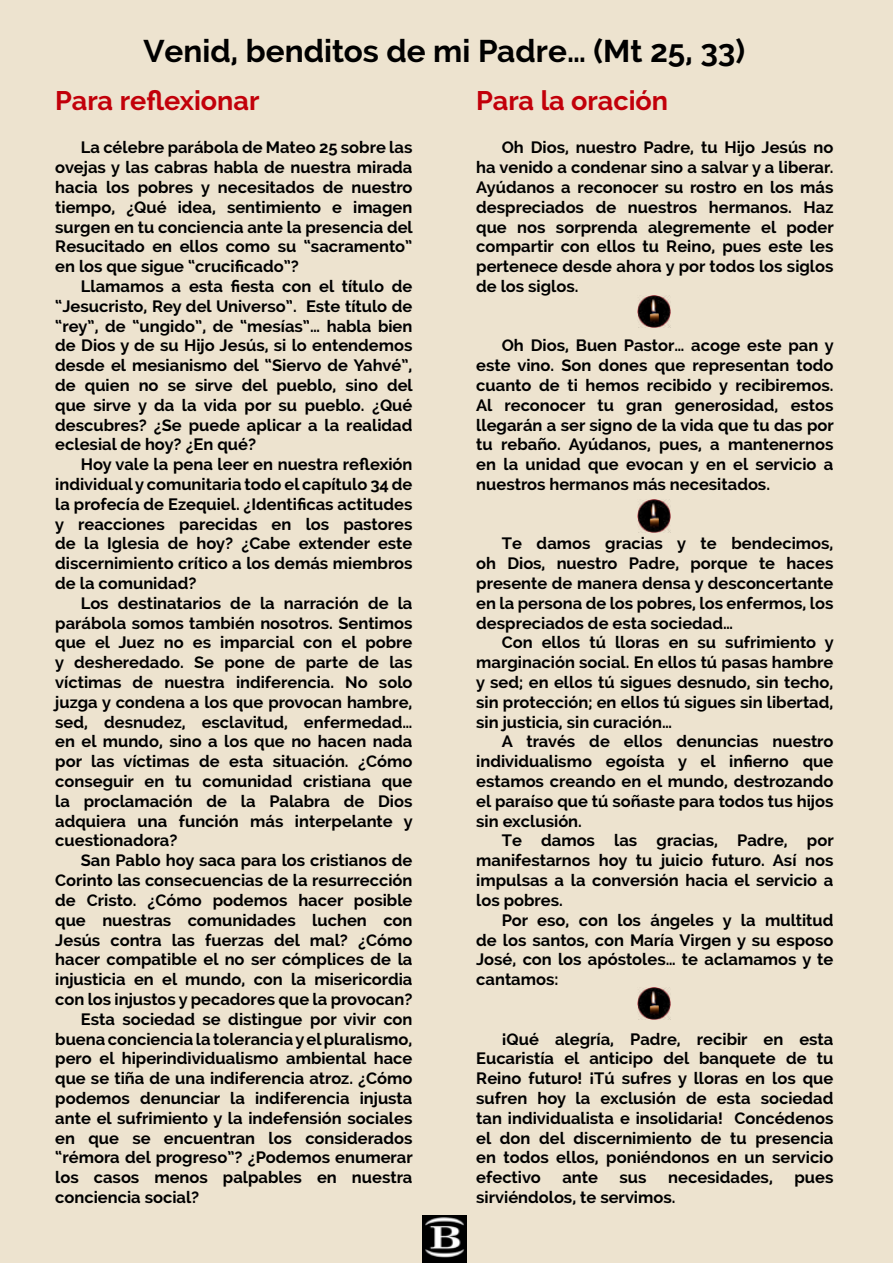
<style>
.page{position:relative;width:893px;height:1263px;background:#ede3cf}
.page>*{position:absolute;margin:0;border:0;box-sizing:border-box;transform-origin:0 0}
.t1{font:700 31.5px "Raleway";color:#000}
.t2{font:700 27px "Raleway";color:#c2000a}
.t3{font:700 16.5px/19.8px "Raleway";color:#000;text-align:justify}
</style>
<div class="page">
<img style="left:638px;top:296px;width:32px;height:32px">
<img style="left:638px;top:500px;width:32px;height:32px">
<img style="left:638px;top:987px;width:32px;height:33px">
<img style="left:422px;top:1216px;width:44px;height:47px">
<h1 class="t1" style="left:143px;top:33px;width:603px">Venid, benditos de mi Padre… (Mt 25, 33)</h1>
<h2 class="t2" style="left:55px;top:85px;width:206px">Para reflexionar</h2>
<p class="t3" style="left:55px;top:138px;width:359px;text-indent:26px">La célebre parábola de Mateo 25 sobre las ovejas y las cabras habla de nuestra mirada hacia los pobres y necesitados de nuestro tiempo, ¿Qué idea, sentimiento e imagen surgen en tu conciencia ante la presencia del Resucitado en ellos como su “sacramento” en los que sigue “crucificado”?</p>
<p class="t3" style="left:55px;top:276px;width:359px;text-indent:26px">Llamamos a esta fiesta con el título de “Jesucristo, Rey del Universo”. Este título de “rey”, de “ungido”, de “mesías”… habla bien de Dios y de su Hijo Jesús, si lo entendemos desde el mesianismo del “Siervo de Yahvé”, de quien no se sirve del pueblo, sino del que sirve y da la vida por su pueblo. ¿Qué descubres? ¿Se puede aplicar a la realidad eclesial de hoy? ¿En qué?</p>
<p class="t3" style="left:55px;top:455px;width:359px;text-indent:26px">Hoy vale la pena leer en nuestra reflexión individual y comunitaria todo el capítulo 34 de la profecía de Ezequiel. ¿Identificas actitudes y reacciones parecidas en los pastores de la Iglesia de hoy? ¿Cabe extender este discernimiento crítico a los demás miembros de la comunidad?</p>
<p class="t3" style="left:55px;top:593px;width:359px;text-indent:26px">Los destinatarios de la narración de la parábola somos también nosotros. Sentimos que el Juez no es imparcial con el pobre y desheredado. Se pone de parte de las víctimas de nuestra indiferencia. No solo juzga y condena a los que provocan hambre, sed, desnudez, esclavitud, enfermedad… en el mundo, sino a los que no hacen nada por las víctimas de esta situación. ¿Cómo conseguir en tu comunidad cristiana que la proclamación de la Palabra de Dios adquiera una función más interpelante y cuestionadora?</p>
<p class="t3" style="left:81px;top:851px;width:333px">San Pablo hoy saca para los cristianos de</p>
<p class="t3" style="left:55px;top:870px;width:359px">Corinto las consecuencias de la resurrección</p>
<p class="t3" style="left:55px;top:890px;width:359px">de Cristo. ¿Cómo podemos hacer posible</p>
<p class="t3" style="left:55px;top:910px;width:359px">que nuestras comunidades luchen con</p>
<p class="t3" style="left:55px;top:930px;width:359px">Jesús contra las fuerzas del mal? ¿Cómo</p>
<p class="t3" style="left:55px;top:950px;width:359px">hacer compatible el no ser cómplices de la</p>
<p class="t3" style="left:55px;top:969px;width:359px">injusticia en el mundo, con la misericordia</p>
<p class="t3" style="left:55px;top:989px;width:359px">con los injustos y pecadores que la provocan?</p>
<p class="t3" style="left:81px;top:1009px;width:333px">Esta sociedad se distingue por vivir con</p>
<p class="t3" style="left:55px;top:1029px;width:359px">buena conciencia la tolerancia y el pluralismo,</p>
<p class="t3" style="left:55px;top:1049px;width:359px">pero el hiperindividualismo ambiental hace</p>
<p class="t3" style="left:55px;top:1068px;width:359px">que se tiña de una indiferencia atroz. ¿Cómo</p>
<p class="t3" style="left:55px;top:1088px;width:359px">podemos denunciar la indiferencia injusta</p>
<p class="t3" style="left:55px;top:1108px;width:359px">ante el sufrimiento y la indefensión sociales</p>
<p class="t3" style="left:55px;top:1128px;width:359px">en que se encuentran los considerados</p>
<p class="t3" style="left:55px;top:1148px;width:359px">“rémora del progreso”? ¿Podemos enumerar</p>
<p class="t3" style="left:55px;top:1167px;width:359px">los casos menos palpables en nuestra</p>
<p class="t3" style="left:55px;top:1187px;width:146px">conciencia social?</p>
<h2 class="t2" style="left:476px;top:85px;width:193px">Para la oración</h2>
<p class="t3" style="left:476px;top:138px;width:359px;text-indent:26px">Oh Dios, nuestro Padre, tu Hijo Jesús no ha venido a condenar sino a salvar y a liberar.<br>Ayúdanos a reconocer su rostro en los más despreciados de nuestros hermanos. Haz que nos sorprenda alegremente el poder compartir con ellos tu Reino, pues este les pertenece desde ahora y por todos los siglos de los siglos.</p>
<p class="t3" style="left:476px;top:336px;width:359px;text-indent:26px">Oh Dios, Buen Pastor… acoge este pan y este vino. Son dones que representan todo cuanto de ti hemos recibido y recibiremos.<br>Al reconocer tu gran generosidad, estos llegarán a ser signo de la vida que tu das por tu rebaño. Ayúdanos, pues, a mantenernos en la unidad que evocan y en el servicio a nuestros hermanos más necesitados.</p>
<p class="t3" style="left:476px;top:534px;width:359px;text-indent:26px">Te damos gracias y te bendecimos, oh Dios, nuestro Padre, porque te haces presente de manera densa y desconcertante en la persona de los pobres, los enfermos, los despreciados de esta sociedad…</p>
<p class="t3" style="left:476px;top:633px;width:359px;text-indent:26px">Con ellos tú lloras en su sufrimiento y marginación social. En ellos tú pasas hambre y sed; en ellos tú sigues desnudo, sin techo, sin protección; en ellos tú sigues sin libertad, sin justicia, sin curación…</p>
<p class="t3" style="left:476px;top:732px;width:359px;text-indent:26px">A través de ellos denuncias nuestro individualismo egoísta y el infierno que estamos creando en el mundo, destrozando el paraíso que tú soñaste para todos tus hijos sin exclusión.</p>
<p class="t3" style="left:476px;top:831px;width:359px;text-indent:26px">Te damos las gracias, Padre, por manifestarnos hoy tu juicio futuro. Así nos impulsas a la conversión hacia el servicio a los pobres.</p>
<p class="t3" style="left:476px;top:910px;width:359px;text-indent:26px">Por eso, con los ángeles y la multitud de los santos, con María Virgen y su esposo José, con los apóstoles… te aclamamos y te cantamos:</p>
<p class="t3" style="left:476px;top:1029px;width:359px;text-indent:26px">¡Qué alegría, Padre, recibir en esta Eucaristía el anticipo del banquete de tu Reino futuro! ¡Tú sufres y lloras en los que sufren hoy la exclusión de esta sociedad tan individualista e insolidaria! Concédenos el don del discernimiento de tu presencia en todos ellos, poniéndonos en un servicio efectivo</p>
<p class="t3" style="left:562px;top:1167px;width:37px">ante</p>
<p class="t3" style="left:620px;top:1167px;width:29px">sus</p>
<p class="t3" style="left:668px;top:1167px;width:106px">necesidades,</p>
<p class="t3" style="left:794px;top:1167px;width:40px">pues</p>
<p class="t3" style="left:476px;top:1187px;width:201px">sirviéndolos, te servimos.</p>
</div>
